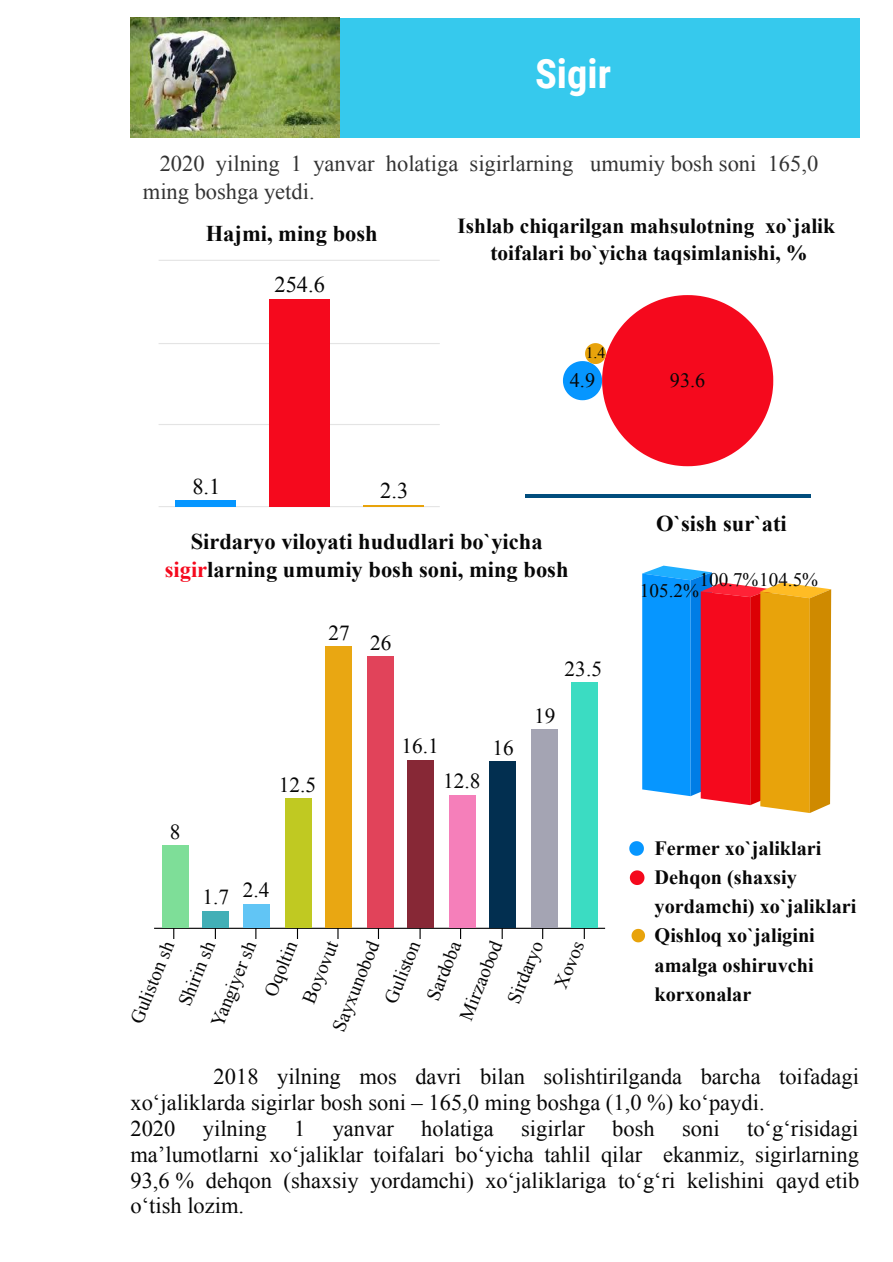
<style>
.page{position:relative;width:893px;height:1262px;background:#fff}
.page>*{position:absolute;margin:0;border:0;box-sizing:border-box;transform-origin:0 0}
.t1{font:700 40.5px "Roboto Condensed";color:#fff}
.t2{font:22.5px/25.8px "Times New Roman";color:#070707}
.t3{font:700 22.5px/28px "Times New Roman";color:#070707;text-align:center}
.t4{font:22.5px/28px "Times New Roman";color:#333}
.t5{font:700 21.3px/27px "Times New Roman";color:#070707;text-align:center}
.t6{font:21.3px "Times New Roman";color:#070707}
.t7{font:700 20.25px/29.2px "Times New Roman";color:#070707}
.t8{font:20.25px "Times New Roman";color:#070707}
.t9{font:19.05px "Times New Roman";color:#070707}
.t10{font:15.75px "Times New Roman";color:#070707}
.s1{color:#f5091d}
</style>
<div class="page">
<div style="left:130px;top:18px;width:730px;height:119px;background:#36c9ed"></div>
<img style="left:130px;top:18px;width:209px;height:119px">
<hr style="left:158px;top:260px;width:282px;height:1px;background:#e4e4e4">
<hr style="left:158px;top:343px;width:282px;height:1px;background:#e4e4e4">
<hr style="left:158px;top:424px;width:282px;height:1px;background:#e4e4e4">
<hr style="left:158px;top:506px;width:282px;height:1px;background:#e4e4e4">
<div style="left:175px;top:500px;width:61px;height:6px;background:#0696ff"></div>
<div style="left:269px;top:299px;width:60px;height:207px;background:#f5091d"></div>
<hr style="left:363px;top:505px;width:61px;height:1px;background:#e8a30b">
<svg style="left:563px;top:295px;width:210px;height:171px"></svg>
<hr style="left:525px;top:495px;width:285px;height:3px;background:#014d7d">
<svg style="left:583px;top:928px;width:2px;height:11px"></svg>
<hr style="left:154px;top:927px;width:451px;height:1px;background:#000">
<div style="left:162px;top:845px;width:27px;height:82px;background:#7ede98"></div>
<div style="left:202px;top:910px;width:27px;height:17px;background:#42afb6"></div>
<div style="left:243px;top:904px;width:27px;height:23px;background:#61c5f5"></div>
<div style="left:284px;top:798px;width:27px;height:129px;background:#c0c922"></div>
<div style="left:325px;top:646px;width:27px;height:281px;background:#e9a712"></div>
<div style="left:366px;top:656px;width:27px;height:271px;background:#e1435a"></div>
<div style="left:407px;top:760px;width:27px;height:167px;background:#872836"></div>
<div style="left:448px;top:795px;width:27px;height:132px;background:#f57fba"></div>
<div style="left:489px;top:761px;width:27px;height:166px;background:#022f50"></div>
<div style="left:531px;top:730px;width:27px;height:197px;background:#a4a4b3"></div>
<div style="left:571px;top:682px;width:27px;height:245px;background:#3bdcc2"></div>
<svg style="left:642px;top:565px;width:189px;height:248px;background:#aa7b6c"></svg>
<svg style="left:629px;top:841px;width:15px;height:14px"></svg>
<svg style="left:629px;top:870px;width:15px;height:15px"></svg>
<svg style="left:631px;top:928px;width:14px;height:14px"></svg>
<h1 class="t1" style="left:535px;top:45px;width:78px">Sigir</h1>
<p class="t4" style="left:143px;top:149px;width:677px;text-indent:17px">2020 yilning 1 yanvar holatiga sigirlarning umumiy bosh soni 165,0 ming boshga yetdi.</p>
<p class="t3" style="left:206px;top:218px;width:173px">Hajmi, ming bosh</p>
<p class="t5" style="left:457px;top:212px;width:379px">Ishlab chiqarilgan mahsulotning xo`jalik toifalari bo`yicha taqsimlanishi, %</p>
<p class="t2" style="left:274px;top:271px;width:52px">254.6</p>
<p class="t2" style="left:192px;top:473px;width:30px">8.1</p>
<p class="t2" style="left:380px;top:477px;width:30px">2.3</p>
<p class="t10" style="left:585px;top:342px;width:21px">1.4</p>
<p class="t8" style="left:570px;top:366px;width:27px">4.9</p>
<p class="t8" style="left:670px;top:366px;width:37px">93.6</p>
<p class="t3" style="left:656px;top:508px;width:132px">O`sish sur`ati</p>
<p class="t3" style="left:165px;top:526px;width:405px">Sirdaryo viloyati hududlari bo`yicha <span class="s1">sigir</span>larning umumiy bosh soni, ming bosh</p>
<p class="t6" style="left:170px;top:817px;width:12px">8</p>
<p class="t6" style="left:328px;top:618px;width:23px">27</p>
<p class="t6" style="left:370px;top:628px;width:23px">26</p>
<p class="t6" style="left:279px;top:770px;width:39px">12.5</p>
<p class="t6" style="left:401px;top:732px;width:39px">16.1</p>
<p class="t6" style="left:443px;top:767px;width:39px">12.8</p>
<p class="t6" style="left:492px;top:733px;width:23px">16</p>
<p class="t6" style="left:564px;top:654px;width:39px">23.5</p>
<p class="t6" style="left:534px;top:701px;width:23px">19</p>
<p class="t6" style="left:202px;top:879px;width:69px">1.7 2.4</p>
<p class="t9" style="left:453px;top:1014px;width:85px;rotate:-68deg">Mirzaobod</p>
<p class="t9" style="left:501px;top:997px;width:67px;rotate:-68deg">Sirdaryo</p>
<p class="t9" style="left:548px;top:983px;width:51px;rotate:-68deg">Xovos</p>
<p class="t9" style="left:326px;top:1025px;width:97px;rotate:-68deg">Sayxunobod</p>
<p class="t9" style="left:378px;top:997px;width:67px;rotate:-68deg">Guliston</p>
<p class="t9" style="left:420px;top:994px;width:64px;rotate:-68deg">Sardoba</p>
<p class="t9" style="left:205px;top:1021px;width:92px;rotate:-68deg">Yangiyer sh</p>
<p class="t9" style="left:258px;top:990px;width:60px;rotate:-68deg">Oqoltin</p>
<p class="t9" style="left:296px;top:997px;width:67px;rotate:-68deg">Boyovut</p>
<p class="t9" style="left:124px;top:1018px;width:89px;rotate:-68deg">Guliston sh</p>
<p class="t9" style="left:172px;top:1000px;width:70px;rotate:-68deg">Shirin sh</p>
<p class="t9" style="left:699px;top:566px;width:120px">100.7%104.5%</p>
<p class="t9" style="left:640px;top:578px;width:60px">105.2%</p>
<p class="t7" style="left:654px;top:832px;width:203px">Fermer xo`jaliklari<br>Dehqon (shaxsiy yordamchi) xo`jaliklari<br>Qishloq xo`jaligini amalga oshiruvchi korxonalar</p>
<p class="t2" style="left:130px;top:1063px;width:730px;text-indent:83px">2018 yilning mos davri bilan solishtirilganda barcha toifadagi xo‘jaliklarda sigirlar bosh soni – 165,0 ming boshga (1,0 %) ko‘paydi.<br>2020 yilning 1 yanvar holatiga sigirlar bosh soni to‘g‘risidagi ma’lumotlarni xo‘jaliklar toifalari bo‘yicha tahlil qilar ekanmiz, sigirlarning 93,6 % dehqon (shaxsiy yordamchi) xo‘jaliklariga to‘g‘ri kelishini qayd etib o‘tish lozim.</p>
</div>
